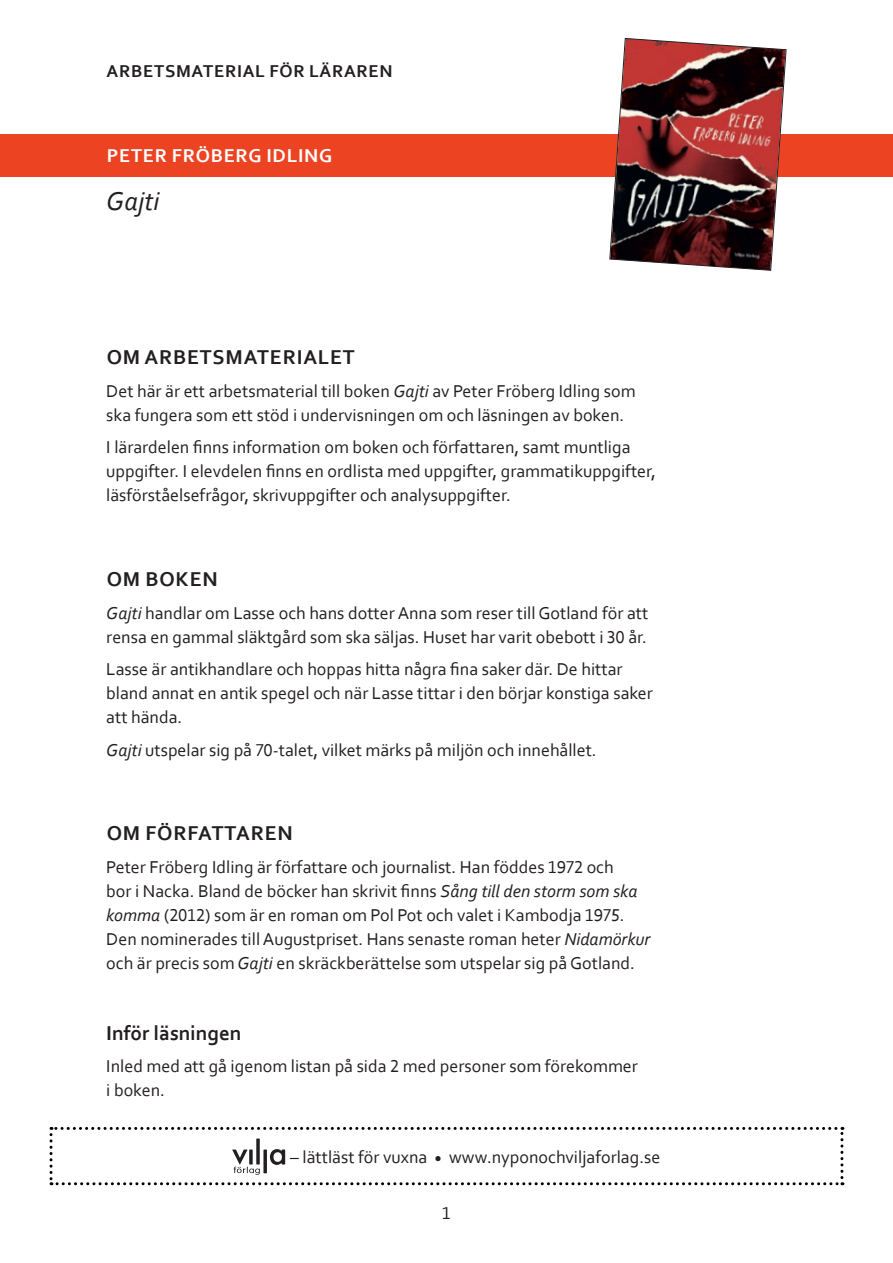
<style>
.page{position:relative;width:893px;height:1263px;background:#fff}
.page>*{position:absolute;margin:0;border:0;box-sizing:border-box;transform-origin:0 0}
.t1{font:italic 27px "Corbel";color:#231f20}
.t2{font:700 21px "Corbel";letter-spacing:.04em;color:#231f20}
.t3{font:700 21px "Corbel";color:#231f20}
.t4{font:700 19.5px "Corbel";letter-spacing:.04em;color:#fff}
.t5{font:18px/24px "Corbel";color:#231f20}
.t6{font:700 18px "Corbel";letter-spacing:.04em;color:#231f20}
.s1{font-style:italic}
</style>
<div class="page">
<div style="left:0;top:134px;width:893px;height:42px;background:#ec4423"></div>
<svg style="left:609px;top:38px;width:177px;height:233px;background:#714141"></svg>
<svg style="left:50px;top:1127px;width:793px;height:58px"></svg>
<p class="t6" style="left:107px;top:60px;width:287px">ARBETSMATERIAL FÖR LÄRAREN</p>
<p class="t4" style="left:107px;top:144px;width:227px">PETER FRÖBERG IDLING</p>
<h1 class="t1" style="left:106px;top:184px;width:54px">Gajti</h1>
<p class="t2" style="left:107px;top:344px;width:250px">OM ARBETSMATERIALET</p>
<p class="t5" style="left:106px;top:378px;width:531px">Det här är ett arbetsmaterial till boken <span class="s1">Gajti</span> av Peter Fröberg Idling som ska fungera som ett stöd i undervisningen om och läsningen av boken.</p>
<p class="t5" style="left:106px;top:435px;width:551px">I lärardelen finns information om boken och författaren, samt muntliga uppgifter. I elevdelen finns en ordlista med uppgifter, grammatikuppgifter, läsförståelsefrågor, skrivuppgifter och analysuppgifter.</p>
<p class="t2" style="left:107px;top:566px;width:112px">OM BOKEN</p>
<p class="t5" style="left:106px;top:600px;width:543px"><span class="s1">Gajti</span> handlar om Lasse och hans dotter Anna som reser till Gotland för att rensa en gammal släktgård som ska säljas. Huset har varit obebott i 30 år.</p>
<p class="t5" style="left:106px;top:657px;width:548px">Lasse är antikhandlare och hoppas hitta några fina saker där. De hittar bland annat en antik spegel och när Lasse tittar i den börjar konstiga saker att hända.</p>
<p class="t5" style="left:106px;top:737px;width:492px"><span class="s1">Gajti</span> utspelar sig på 70-talet, vilket märks på miljön och innehållet.</p>
<p class="t2" style="left:107px;top:820px;width:188px">OM FÖRFATTAREN</p>
<p class="t5" style="left:106px;top:854px;width:545px">Peter Fröberg Idling är författare och journalist. Han föddes 1972 och<br>bor i Nacka. Bland de böcker han skrivit finns <span class="s1">Sång till den storm som ska komma</span> (2012) som är en roman om Pol Pot och valet i Kambodja 1975.<br>Den nominerades till Augustpriset. Hans senaste roman heter <span class="s1">Nidamörkur </span>och är precis som <span class="s1">Gajti</span> en skräckberättelse som utspelar sig på Gotland.</p>
<p class="t3" style="left:106px;top:1020px;width:137px">Inför läsningen</p>
<p class="t5" style="left:106px;top:1054px;width:533px">Inled med att gå igenom listan på sida 2 med personer som förekommer i boken.</p>
<p class="t5" style="left:290px;top:1144px;width:372px">– lättläst för vuxna <sub>•</sub> www.nyponochviljaforlag.se</p>
<p class="t5" style="left:442px;top:1200px;width:10px">1</p>
</div>
